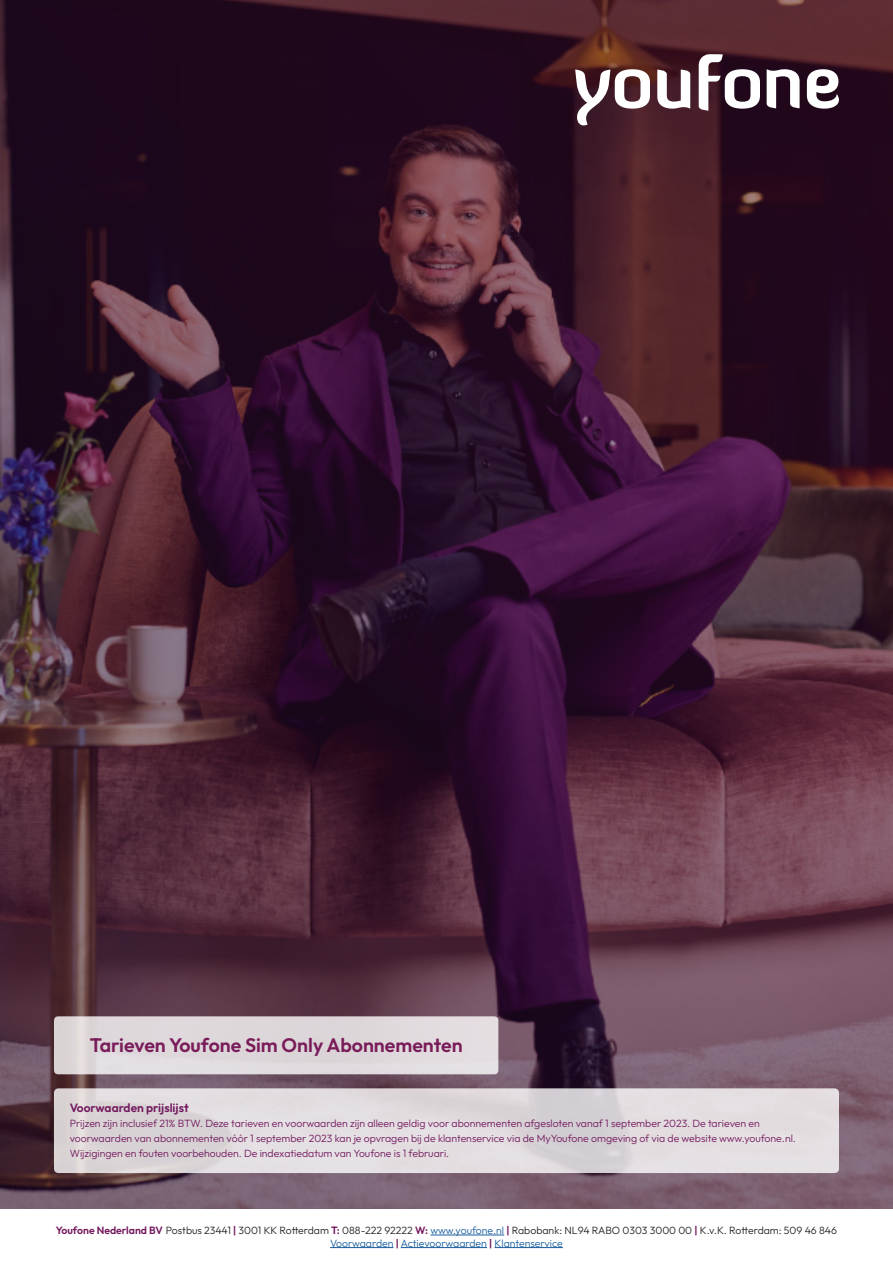
<style>
.page{position:relative;width:893px;height:1263px;background:#fff}
.page>*{position:absolute;margin:0;border:0;box-sizing:border-box;transform-origin:0 0}
.t1{font:600 19.5px "Outfit";color:#791c59}
.t2{font:600 12px "Outfit";color:#73195e}
.t3{font:300 10.5px/15px "Outfit";color:#73195e}
.t4{font:300 10.5px "Outfit";color:#231f20}
.t5{font:300 10.5px "Outfit";color:#175d9e}
.s1{font-weight:600;color:#73195e}
.s2{color:#175d9e}
</style>
<div class="page">
<img style="left:0;top:0;width:893px;height:1209px">
<svg style="left:575px;top:69px;width:75px;height:56px"></svg>
<svg style="left:657px;top:70px;width:33px;height:39px"></svg>
<svg style="left:699px;top:54px;width:61px;height:57px"></svg>
<svg style="left:767px;top:69px;width:33px;height:39px"></svg>
<svg style="left:807px;top:69px;width:32px;height:40px"></svg>
<div style="left:54px;top:1016px;width:444px;height:58px;background:#ded8db"></div>
<hr style="left:430px;top:1235px;width:74px;height:1px;background:#175d9e">
<hr style="left:330px;top:1247px;width:64px;height:1px;background:#175d9e">
<hr style="left:401px;top:1247px;width:86px;height:1px;background:#175d9e">
<hr style="left:495px;top:1247px;width:68px;height:1px;background:#175d9e">
<svg style="left:58px;top:1092px;width:777px;height:77px;background:#dfd9dc"></svg>
<div style="left:54px;top:1088px;width:785px;height:85px;border:8px solid #fff"></div>
<p class="t1" style="left:90px;top:1034px;width:374px">Tarieven Youfone Sim Only Abonnementen</p>
<p class="t2" style="left:70px;top:1101px;width:120px">Voorwaarden prijslijst</p>
<p class="t3" style="left:70px;top:1116px;width:728px">Prijzen zijn inclusief 21% BTW. Deze tarieven en voorwaarden zijn alleen geldig voor abonnementen afgesloten vanaf 1 september 2023. De tarieven en voorwaarden van abonnementen vóór 1 september 2023 kan je opvragen bij de klantenservice via de MyYoufone omgeving of via de website www.youfone.nl.<br>Wijzigingen en fouten voorbehouden. De indexatiedatum van Youfone is 1 februari.</p>
<p class="t4" style="left:56px;top:1224px;width:783px"><span class="s1">Youfone Nederland BV</span> Postbus 23441 <span class="s1">|</span> 3001 KK Rotterdam <span class="s1">T:</span> 088-222 92222 <span class="s1">W:</span> <span class="s2">www.youfone.nl</span> <span class="s1">|</span> Rabobank: NL94 RABO 0303 3000 00 <span class="s1">|</span> K.v.K. Rotterdam: 509 46 846</p>
<p class="t5" style="left:330px;top:1237px;width:234px">Voorwaarden <span class="s1">|</span> Actievoorwaarden <span class="s1">|</span> Klantenservice</p>
</div>
